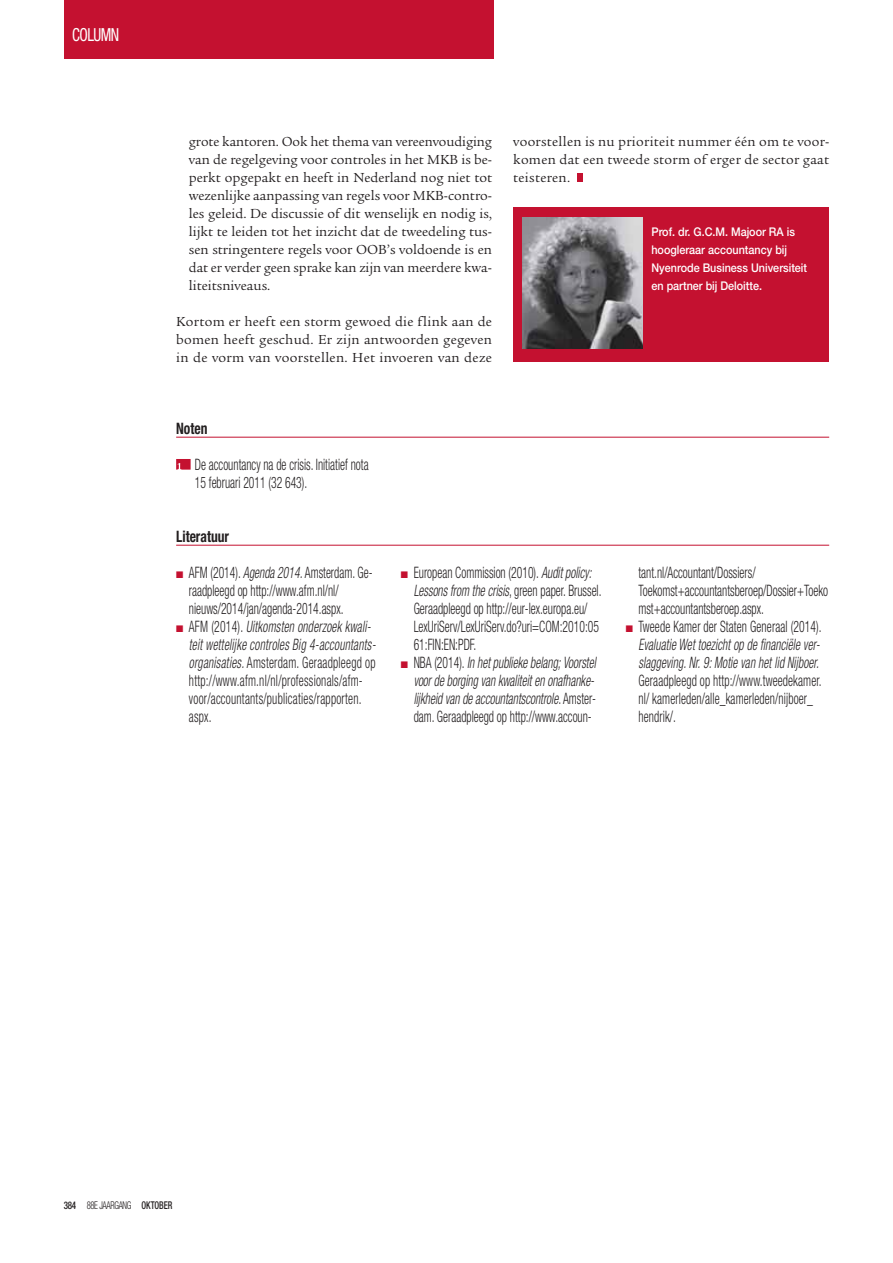
<style>
.page{position:relative;width:893px;height:1263px;background:#fff}
.page>*{position:absolute;margin:0;border:0;box-sizing:border-box;transform-origin:0 0}
.t1{font:condensed 18px "Helvetica Neue LT Std";letter-spacing:-.04em;color:#fff;scale:.84 1}
.t2{font:300 condensed 15.75px/18px "Helvetica Neue LT Std";color:#231f20;scale:.74 1}
.t3{font:300 condensed 15.75px/18px "Helvetica Neue LT Std";letter-spacing:.02em;color:#231f20;scale:.74 1}
.t4{font:italic 300 condensed 15.75px/18px "Helvetica Neue LT Std";color:#231f20;text-align:justify;scale:.74 1}
.t5{font:700 condensed 15.75px "Helvetica Neue LT Std";color:#231f20;scale:.86 1}
.t6{font:14.25px/18px "Legacy Serif Std";letter-spacing:.02em;color:#231f20;text-align:justify}
.t7{font:500 12px/18px "Helvetica Neue LT Std";color:#fff;scale:.9 1}
.t8{font:300 condensed 10.65px "Helvetica Neue LT Std";letter-spacing:-.04em;color:#231f20;scale:.8 1}
.s1{color:#c41130}
.s2{font-style:italic}
.s3{font-style:normal}
.s4{font-weight:500;font-size:10.5px}
.s5{font-weight:500}
</style>
<div class="page">
<div style="left:64px;top:0;width:429px;height:58px;background:#c41130"></div>
<div style="left:513px;top:207px;width:316px;height:155px;background:#c41130"></div>
<hr style="left:176px;top:437px;width:653px;height:1px;background:#c41130">
<hr style="left:176px;top:545px;width:653px;height:1px;background:#c41130">
<svg style="left:176px;top:459px;width:15px;height:11px"></svg>
<div style="left:577px;top:173px;width:6px;height:9px;background:#c41130"></div>
<img style="left:522px;top:218px;width:121px;height:131px">
<p class="t1" style="left:72px;top:28px;width:57px">COLUMN</p>
<p class="t6" style="left:189px;top:133px;width:305px">grote kantoren. Ook het thema van vereenvoudiging van de regelgeving voor controles in het MKB is be&shy;perkt opgepakt en heeft in Nederland nog niet tot wezenlijke aanpassing van regels voor MKB-contro&shy;les geleid. De discussie of dit wenselijk en nodig is, lijkt te leiden tot het inzicht dat de tweedeling tus&shy;sen stringentere regels voor OOB’s voldoende is en dat er verder geen sprake kan zijn van meerdere kwa&shy;liteitsniveaus.</p>
<p class="t6" style="left:176px;top:313px;width:317px">Kortom er heeft een storm gewoed die flink aan de bomen heeft geschud. Er zijn antwoorden gegeven in de vorm van voorstellen. Het invoeren van deze</p>
<p class="t6" style="left:513px;top:133px;width:317px">voorstellen is nu prioriteit nummer één om te voor&shy;komen dat een tweede storm of erger de sector gaat teisteren.</p>
<p class="t7" style="left:651px;top:224px;width:174px">Prof. dr. G.C.M. Majoor RA is hoogleraar accountancy bij<br>Nyenrode Business Universiteit en partner bij Deloitte.</p>
<p class="t5" style="left:176px;top:422px;width:38px">Noten</p>
<p class="t2" style="left:195px;top:456px;width:236px">De accountancy na de crisis. Initiatief nota<br>15 februari 2011 (32 643).</p>
<p class="t5" style="left:176px;top:530px;width:63px">Literatuur</p>
<p class="t2" style="left:189px;top:564px;width:250px;text-indent:-13px"><span class="s1">■</span> AFM (2014). <span class="s2">Agenda 2014.</span> Amsterdam. Ge&shy;raadpleegd op http://www.afm.nl/nl/ nieuws/2014/jan/agenda-2014.aspx.</p>
<p class="t3" style="left:189px;top:618px;width:254px;text-indent:-13px"><span class="s1">■</span> AFM (2014). <span class="s2">Uitkomsten onderzoek kwali&shy;teit wettelijke controles Big 4-accountants&shy;organisaties.</span> Amsterdam. Geraadpleegd op http://www.afm.nl/nl/professionals/afm&shy;voor/accountants/publicaties/rapporten. aspx.</p>
<p class="t2" style="left:414px;top:564px;width:255px;text-indent:-13px"><span class="s1">■</span> European Commission (2010). <span class="s2">Audit policy:<br>Lessons from the crisis</span>, green paper. Brussel.<br>Geraadpleegd op http://eur-lex.europa.eu/ LexUriServ/LexUriServ.do?uri=COM:2010:05<br>61:FIN:EN:PDF.</p>
<p class="t4" style="left:414px;top:655px;width:248px;text-indent:-13px"><span class="s1">■</span> <span class="s3">NBA (2014).</span> In het publieke belang; Voorstel voor de borging van kwaliteit en onafhanke&shy;lijkheid van de accountantscontrole<span class="s3">. Amster&shy;dam. Geraadpleegd op http://www.accoun-</span></p>
<p class="t2" style="left:638px;top:564px;width:258px">tant.nl/Accountant/Dossiers/<br>Toekomst+accountantsberoep/Dossier+Toeko mst+accountantsberoep.aspx.</p>
<p class="t2" style="left:638px;top:618px;width:249px;text-indent:-13px"><span class="s1">■</span> Tweede Kamer der Staten Generaal (2014).<br><span class="s2">Evaluatie Wet toezicht op de financiële ver&shy;slaggeving. Nr. 9: Motie van het lid Nijboer.<br></span>Geraadpleegd op http://www.tweedekamer. nl/ kamerleden/alle_kamerleden/nijboer_ hendrik/.</p>
<p class="t8" style="left:64px;top:1201px;width:137px"><span class="s4">384</span> 88E JAARGANG <span class="s5">OKTOBER</span></p>
</div>
